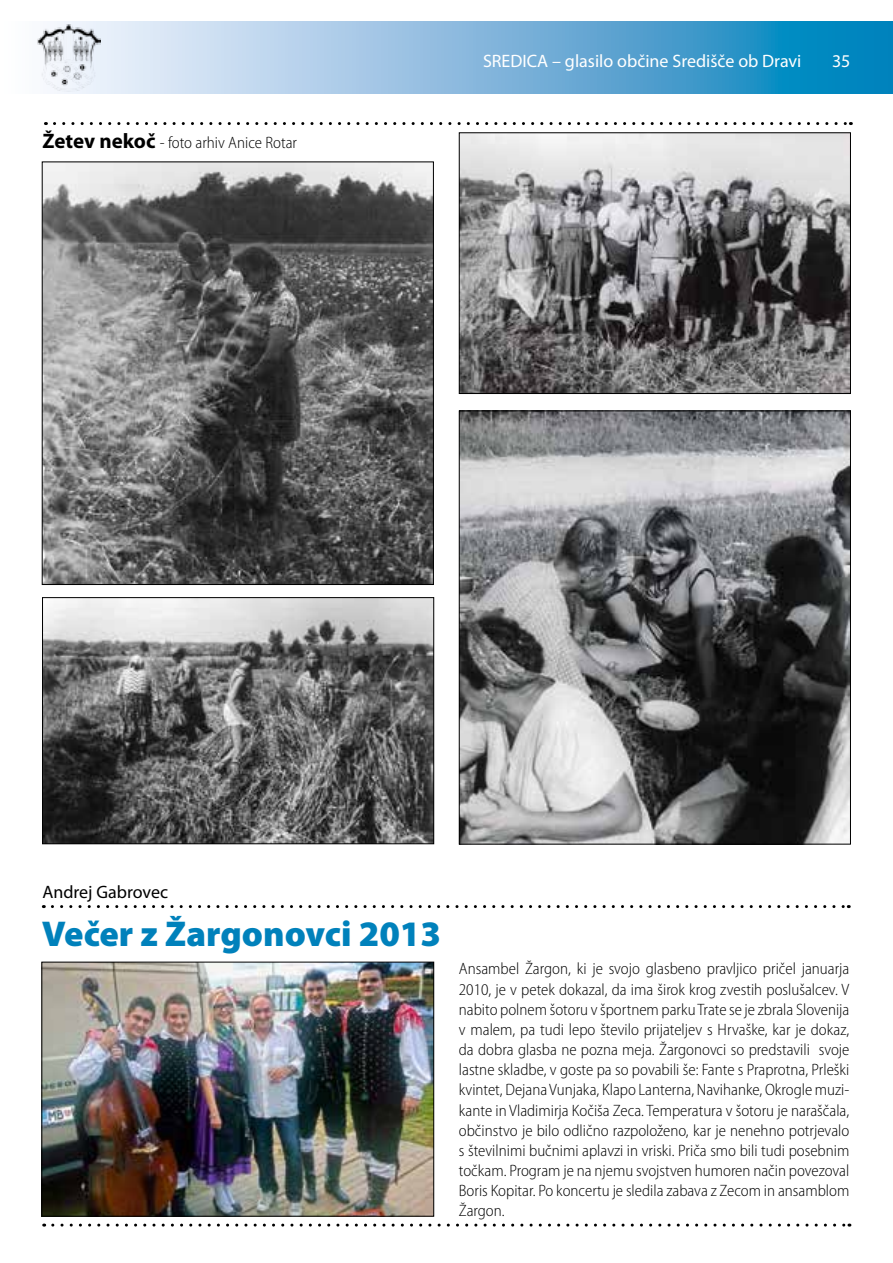
<style>
.page{position:relative;width:893px;height:1263px;background:#fff}
.page>*{position:absolute;margin:0;border:0;box-sizing:border-box;transform-origin:0 0}
.t1{font:900 36px "Myriad Pro";color:#0081bb}
.t2{font:18px "Myriad Pro";color:#fff}
.t3{font:18px "Myriad Pro";color:#000}
.t4{font:300 semi-condensed 16.5px/20.1px "Myriad Pro";color:#000;text-align:justify}
.s1{font-weight:700;font-stretch:normal;font-size:21px}
</style>
<div class="page">
<svg style="left:54px;top:21px;width:839px;height:73px;background:#78b5da"></svg>
<img style="left:37px;top:24px;width:64px;height:67px">
<svg style="left:53px;top:1223px;width:797px;height:3px"></svg>
<img style="left:44px;top:164px;width:388px;height:419px">
<img style="left:44px;top:599px;width:388px;height:243px">
<div style="left:42px;top:597px;width:392px;height:247px;border:1px solid #000"></div>
<img style="left:461px;top:134px;width:388px;height:258px">
<div style="left:459px;top:132px;width:392px;height:262px;border:1px solid #000"></div>
<img style="left:461px;top:412px;width:388px;height:430px">
<svg style="left:54px;top:122px;width:797px;height:3px"></svg>
<svg style="left:52px;top:905px;width:797px;height:3px"></svg>
<img style="left:43px;top:964px;width:389px;height:250px">
<div style="left:41px;top:962px;width:393px;height:254px;border:1px solid #000"></div>
<p class="t4" style="left:43px;top:132px;width:256px"><span class="s1">Žetev nekoč</span> - foto arhiv Anice Rotar</p>
<p class="t2" style="left:483px;top:50px;width:320px">SREDICA – glasilo občine Središče ob Dravi</p>
<p class="t2" style="left:832px;top:50px;width:20px">35</p>
<p class="t3" style="left:42px;top:881px;width:127px">Andrej Gabrovec</p>
<h1 class="t1" style="left:42px;top:913px;width:401px">Večer z Žargonovci 2013</h1>
<p class="t4" style="left:459px;top:959px;width:392px">Ansambel Žargon, ki je svojo glasbeno pravljico pričel januarja 2010, je v petek dokazal, da ima širok krog zvestih poslušalcev. V nabito polnem šotoru v športnem parku Trate se je zbrala Slovenija v malem, pa tudi lepo število prijateljev s Hrvaške, kar je dokaz, da dobra glasba ne pozna meja. Žargonovci so predstavili svoje lastne skladbe, v goste pa so povabili še: Fante s Praprotna, Prleški kvintet, Dejana Vunjaka, Klapo Lanterna, Navihanke, Okrogle muzi&shy;kante in Vladimirja Kočiša Zeca. Temperatura v šotoru je naraščala, občinstvo je bilo odlično razpoloženo, kar je nenehno potrjevalo s številnimi bučnimi aplavzi in vriski. Priča smo bili tudi posebnim točkam. Program je na njemu svojstven humoren način povezoval Boris Kopitar. Po koncertu je sledila zabava z Zecom in ansamblom Žargon.</p>
</div>
